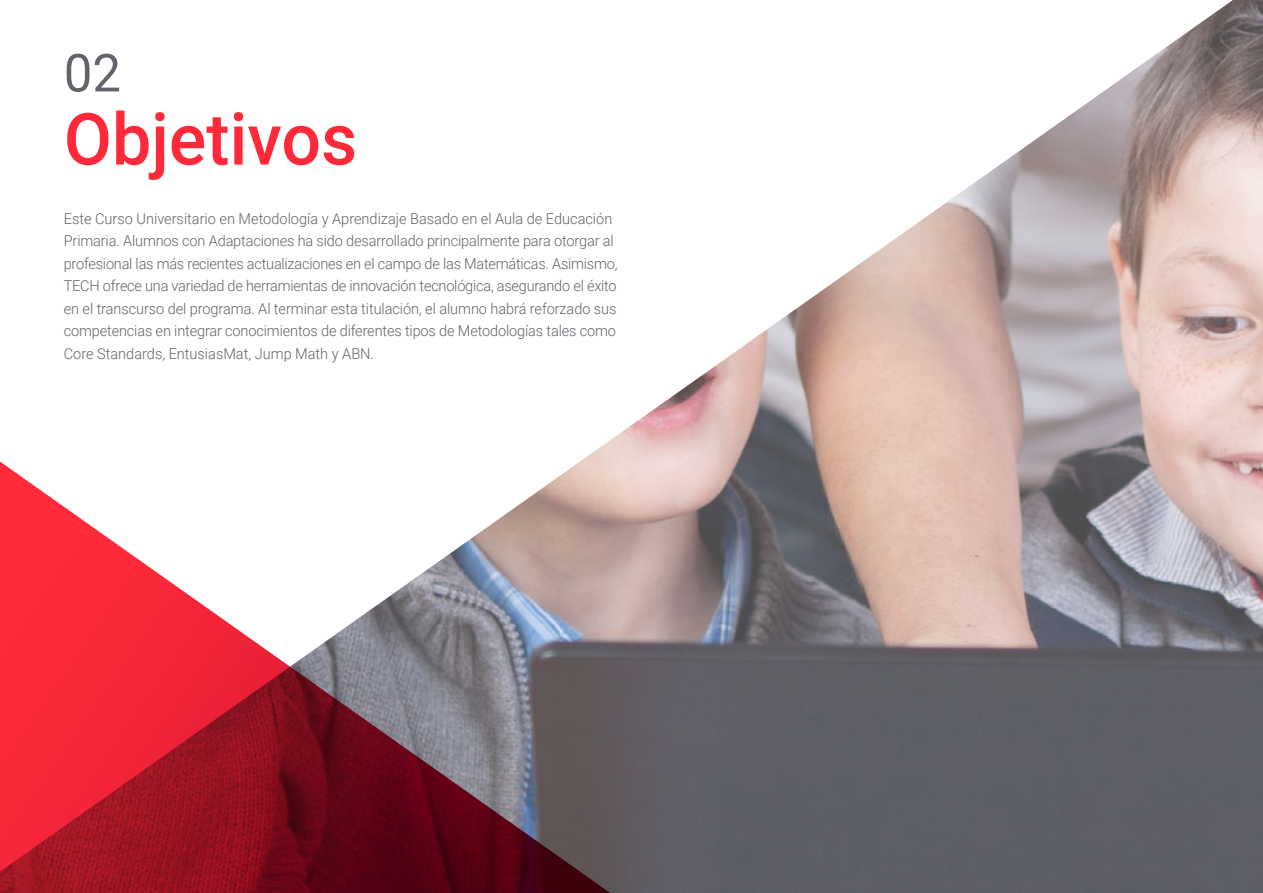
<style>
.page{position:relative;width:1263px;height:893px;background:#fff}
.page>*{position:absolute;margin:0;border:0;box-sizing:border-box;transform-origin:0 0}
.t1{font:500 72px "Roboto";color:#ff293a}
.t2{font:52.5px "Roboto";color:#61646a}
.t3{font:300 15px/22.5px "Roboto";letter-spacing:-.01em;color:#61646a}
</style>
<div class="page">
<img style="left:602px;top:0;width:661px;height:893px">
<svg style="left:0;top:446px;width:640px;height:447px"></svg>
<h2 class="t2" style="left:64px;top:36px;width:59px">02</h2>
<h1 class="t1" style="left:64px;top:89px;width:295px">Objetivos</h1>
<p class="t3" style="left:64px;top:207px;width:555px">Este Curso Universitario en Metodología y Aprendizaje Basado en el Aula de Educación Primaria. Alumnos con Adaptaciones ha sido desarrollado principalmente para otorgar al profesional las más recientes actualizaciones en el campo de las Matemáticas. Asimismo, TECH ofrece una variedad de herramientas de innovación tecnológica, asegurando el éxito en el transcurso del programa. Al terminar esta titulación, el alumno habrá reforzado sus competencias en integrar conocimientos de diferentes tipos de Metodologías tales como Core Standards, EntusiasMat, Jump Math y ABN.</p>
</div>
